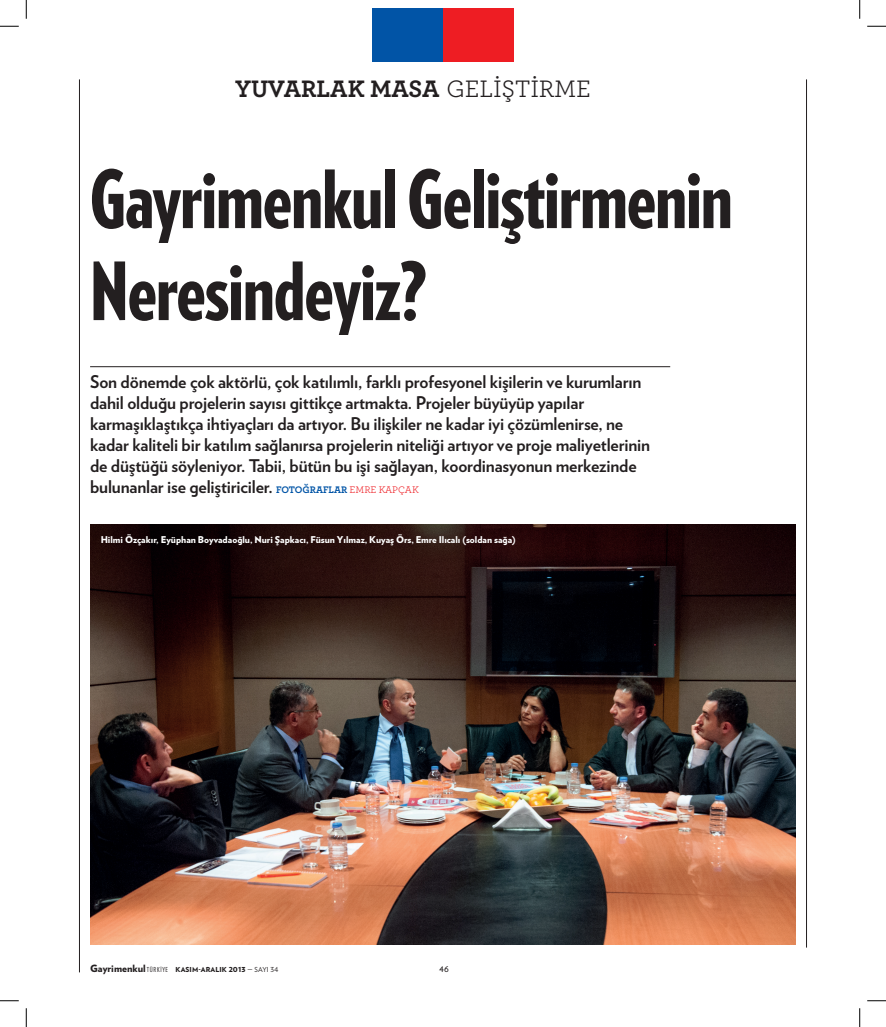
<style>
.page{position:relative;width:886px;height:1027px;background:#fff}
.page>*{position:absolute;margin:0;border:0;box-sizing:border-box;transform-origin:0 0}
.t1{font:900 80px/92px "Verlag Compressed";letter-spacing:-.01em;color:#231f20}
.t2{font:700 25px "Archer";letter-spacing:-.015em;color:#231f20}
.t3{font:700 17.5px/21px "Verlag";letter-spacing:-.01em;color:#231f20}
.t4{font:10px "Verlag";color:#231f20}
.t5{font:900 9.38px "Verlag";color:#fff}
.t6{font:900 6.88px "Verlag";letter-spacing:.02em;color:#231f20}
.s1{font-weight:400}
.s2{font-family:"Archer";font-size:10px;color:#0154a6}
.s3{font-family:"Archer";font-weight:400;font-size:10px;color:#ee1d23}
.s4{font-size:10px}
.s5{font-family:"Verlag Compressed";font-weight:400}
</style>
<div class="page">
<hr style="left:79px;top:79px;width:1px;height:893px;background:#231f20">
<hr style="left:806px;top:79px;width:1px;height:869px;background:#231f20">
<div style="left:372px;top:9px;width:71px;height:53px;background:#0154a6"></div>
<div style="left:443px;top:9px;width:70px;height:53px;background:#ee1d23"></div>
<hr style="left:90px;top:366px;width:580px;height:1px;background:#231f20">
<img style="left:90px;top:524px;width:705px;height:420px">
<svg style="left:0;top:25px;width:19px;height:2px"></svg>
<svg style="left:867px;top:25px;width:18px;height:2px"></svg>
<svg style="left:0;top:1000px;width:19px;height:1px"></svg>
<svg style="left:867px;top:1000px;width:18px;height:1px"></svg>
<svg style="left:25px;top:0;width:2px;height:19px"></svg>
<svg style="left:25px;top:1008px;width:2px;height:19px"></svg>
<svg style="left:859px;top:0;width:1px;height:19px"></svg>
<svg style="left:859px;top:1008px;width:1px;height:19px"></svg>
<h2 class="t2" style="left:235px;top:69px;width:357px">YUVARLAK MASA <span class="s1">GELİŞTİRME</span></h2>
<h1 class="t1" style="left:90px;top:150px;width:643px">Gayrimenkul Geliştirmenin<br>Neresindeyiz?</h1>
<p class="t3" style="left:90px;top:370px;width:561px">Son dönemde çok aktörlü, çok katılımlı, farklı profesyonel kişilerin ve kurumların dahil olduğu projelerin sayısı gittikçe artmakta. Projeler büyüyüp yapılar karmaşıklaştıkça ihtiyaçları da artıyor. Bu ilişkiler ne kadar iyi çözümlenirse, ne kadar kaliteli bir katılım sağlanırsa projelerin niteliği artıyor ve proje maliyetlerinin de düştüğü söyleniyor. Tabii, bütün bu işi sağlayan, koordinasyonun merkezinde bulunanlar ise geliştiriciler. <span class="s2">FOTOĞRAFLAR</span> <span class="s3">EMRE KAPÇAK</span></p>
<p class="t5" style="left:101px;top:532px;width:416px">Hilmi Özçakır, Eyüphan Boyvadaoğlu, Nuri Şapkacı, Füsun Yılmaz, Kuyaş Örs, Emre Ilıcalı (soldan sağa)</p>
<p class="t6" style="left:90px;top:964px;width:190px"><span class="s4">Gayrimenkul</span><span class="s5">TÜRKİYE</span> KASIM-ARALIK 2013 <span class="s1">— SAYI 34</span></p>
<p class="t4" style="left:439px;top:961px;width:11px">46</p>
</div>
